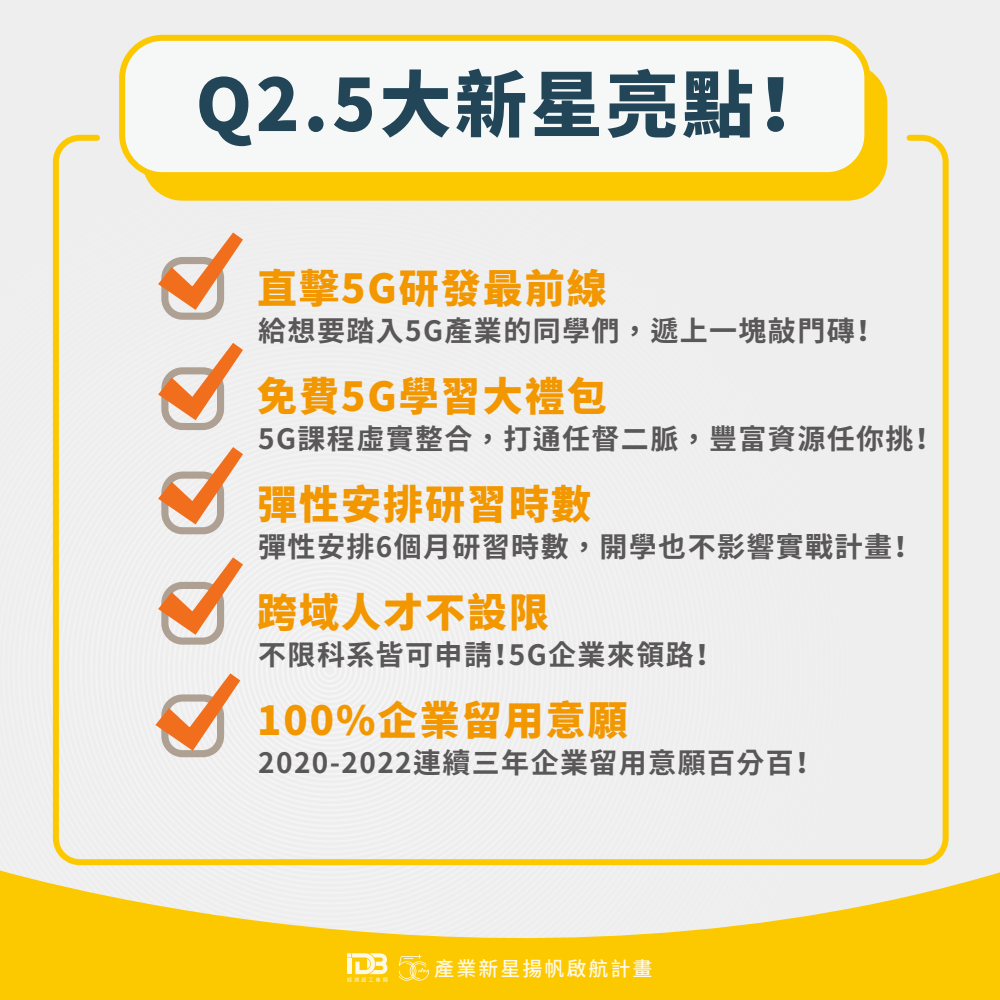
<style>
.page{position:relative;width:1000px;height:1000px;background:#eee}
.page>*{position:absolute;margin:0;border:0;box-sizing:border-box;transform-origin:0 0}
.t1{font:900 72px "Noto Sans CJ Ktc";letter-spacing:.05em;color:#224658}
.t2{font:900 40px "Noto Sans CJ Ktc";letter-spacing:.05em;color:#f29700}
.t3{font:28px "Gen Yo Gothic TW B";letter-spacing:.05em;color:#595757}
.t4{font:500 20px "Noto Sans CJ Ktc";letter-spacing:.1em;color:#fff}
</style>
<div class="page">
<svg style="left:0;top:865px;width:1000px;height:135px;fill:#fcc800"></svg>
<svg style="left:399px;top:954px;width:30px;height:27px"></svg>
<svg style="left:347px;top:953px;width:40px;height:29px"></svg>
<div style="left:142px;top:63px;width:745px;height:138px;background:#fcc800;border-radius:40px"></div>
<div style="left:122px;top:38px;width:745px;height:137px;background:#f6f7f7;border-radius:40px"></div>
<div style="left:119px;top:35px;width:751px;height:143px;border:6px solid #fcc800;border-radius:40px"></div>
<div style="left:53px;top:135px;width:896px;height:730px;border:6px solid #fcc800;border-radius:24px"></div>
<div style="left:161px;top:257px;width:63px;height:63px;border:7px solid #aea193;border-radius:18px"></div>
<svg style="left:158px;top:233px;width:85px;height:78px"></svg>
<div style="left:161px;top:367px;width:63px;height:63px;border:7px solid #aea193;border-radius:18px"></div>
<svg style="left:158px;top:343px;width:85px;height:78px"></svg>
<div style="left:161px;top:472px;width:63px;height:62px;border:7px solid #aea193;border-radius:18px"></div>
<svg style="left:158px;top:447px;width:85px;height:78px"></svg>
<svg style="left:155px;top:557px;width:88px;height:201px"></svg>
<h1 class="t1" style="left:196px;top:64px;width:617px">Q2.5大新星亮點！</h1>
<h2 class="t2" style="left:257px;top:266px;width:351px">直擊5G研發最前線</h2>
<p class="t3" style="left:258px;top:315px;width:620px">給想要踏入5G產業的同學們，遞上一塊敲門磚！</p>
<h2 class="t2" style="left:257px;top:374px;width:351px">免費5G學習大禮包</h2>
<p class="t3" style="left:258px;top:423px;width:679px">5G課程虛實整合，打通任督二脈，豐富資源任你挑！</p>
<h2 class="t2" style="left:257px;top:482px;width:335px">彈性安排研習時數</h2>
<p class="t3" style="left:258px;top:531px;width:658px">彈性安排6個月研習時數，開學也不影響實戰計畫！</p>
<h2 class="t2" style="left:257px;top:590px;width:293px">跨域人才不設限</h2>
<p class="t3" style="left:258px;top:639px;width:459px">不限科系皆可申請！5G企業來領路！</p>
<h2 class="t2" style="left:257px;top:698px;width:372px">100%企業留用意願</h2>
<p class="t3" style="left:258px;top:747px;width:560px">2020-2022連續三年企業留用意願百分百！</p>
<p class="t4" style="left:434px;top:958px;width:220px">產業新星揚帆啟航計畫</p>
</div>
